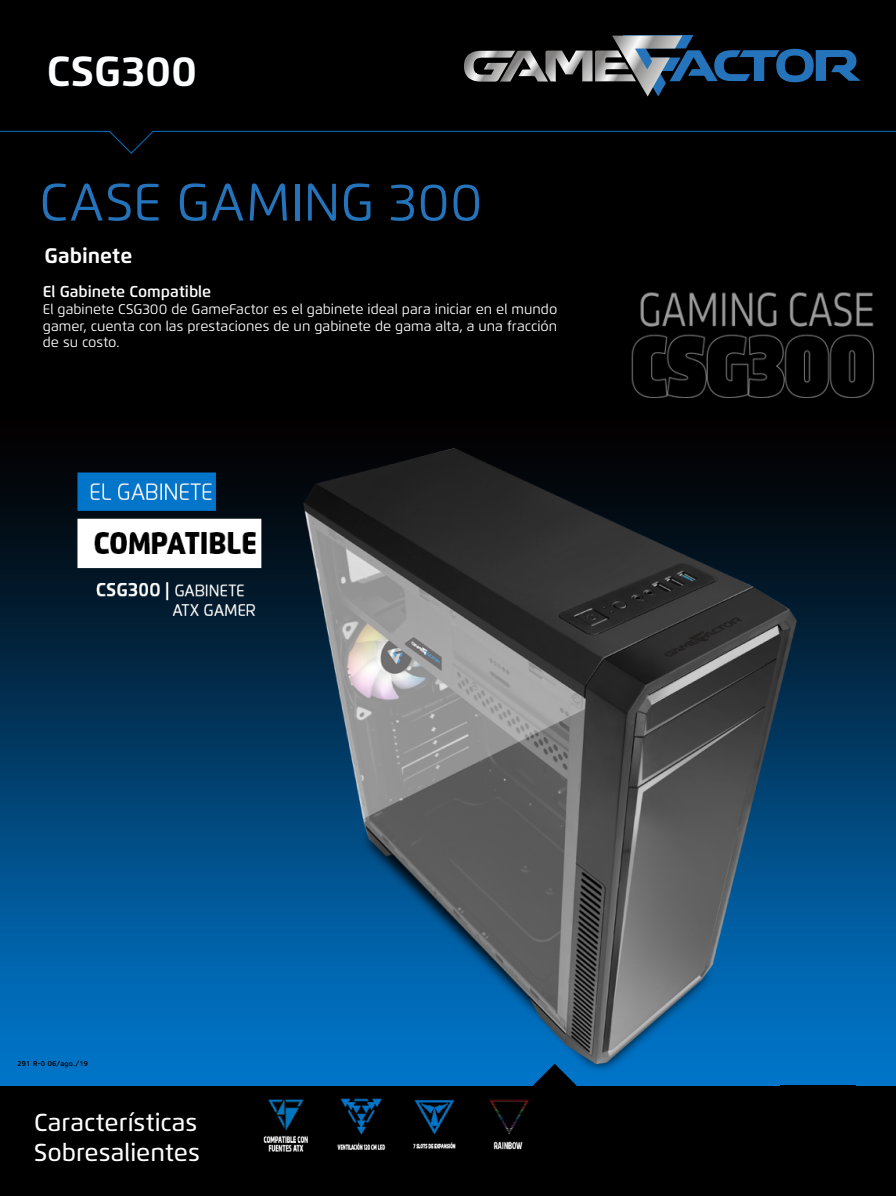
<style>
.page{position:relative;width:896px;height:1196px;background:#fff}
.page>*{position:absolute;margin:0;border:0;box-sizing:border-box;transform-origin:0 0}
.t1{font:52.5px "Flexo";color:#2574bb}
.t2{font:700 42px "Flexo";color:#fcfeff}
.t3{font:500 24.5px/29.4px "Flexo";color:#fff}
.t4{font:700 21px "Flexo";color:#fff}
.t5{font:600 15.75px "Flexo";color:#fff}
.t6{font:14px/16.8px "Flexo";color:#fff;text-align:justify}
.t7{font:500 7px "Core Sans N55";letter-spacing:.04em;color:#000}
</style>
<div class="page">
<div style="left:0;top:0;width:896px;height:1195px;background:#000"></div>
<img style="left:631px;top:292px;width:244px;height:106px">
<img style="left:0;top:448px;width:896px;height:637px">
<svg style="left:0;top:130px;width:896px;height:24px"></svg>
<svg style="left:533px;top:1063px;width:44px;height:23px"></svg>
<img style="left:397px;top:1085px;width:150px;height:65px">
<img style="left:337px;top:1098px;width:49px;height:52px">
<img style="left:263px;top:1099px;width:45px;height:53px">
<svg style="left:464px;top:35px;width:397px;height:61px"></svg>
<h2 class="t2" style="left:47px;top:45px;width:152px">CSG300</h2>
<h1 class="t1" style="left:39px;top:170px;width:445px">CASE GAMING 300</h1>
<h3 class="t4" style="left:45px;top:242px;width:89px">Gabinete</h3>
<p class="t5" style="left:43px;top:282px;width:170px">El Gabinete Compatible</p>
<p class="t6" style="left:43px;top:300px;width:516px">El gabinete CSG300 de GameFactor es el gabinete ideal para iniciar en el mundo gamer, cuenta con las prestaciones de un gabinete de gama alta, a una fracción de su costo.</p>
<p class="t7" style="left:18px;top:1059px;width:72px">291 R-0 06/ago./19</p>
<h3 class="t3" style="left:34px;top:1107px;width:167px">Características<br>Sobresalientes</h3>
</div>
